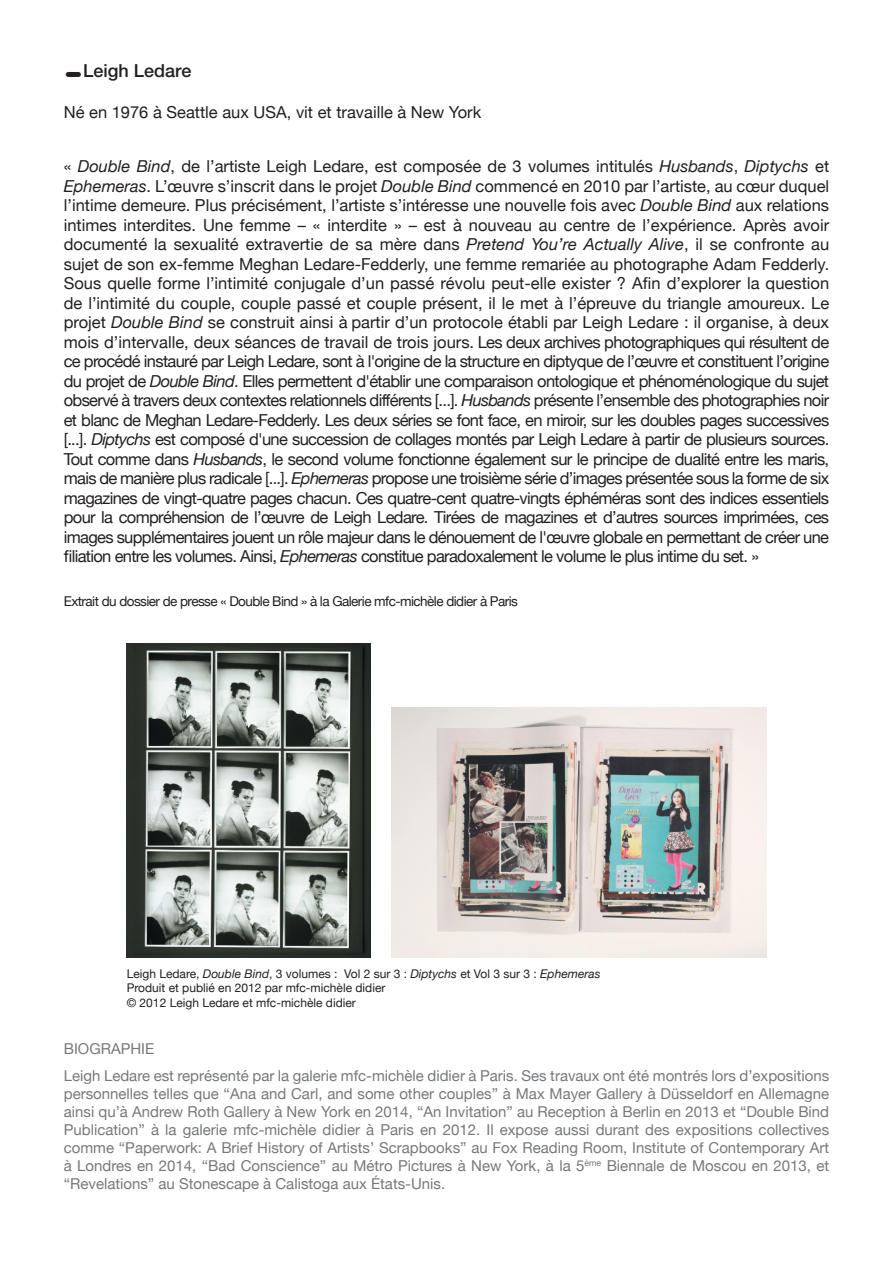
<style>
.page{position:relative;width:893px;height:1263px;background:#fff}
.page>*{position:absolute;margin:0;border:0;box-sizing:border-box;transform-origin:0 0}
.nom{font:18px "Elveticone";color:#231f20}
.texte{font:16.5px/19.5px "Helvetica Neue";letter-spacing:-.04em;color:#231f20;text-align:justify}
.nom-2{font:16.5px "Helvetica Neue";color:#231f20}
.bio{font:15px/18px "Helvetica Neue";color:#76787b;text-align:justify}
.texte-2{font:13.5px "Helvetica Neue";letter-spacing:-.04em;color:#231f20}
.lgende{font:12px "Helvetica Neue";color:#231f20}
.s1{font-style:italic}
</style>
<div class="page">
<img style="left:127px;top:643px;width:243px;height:314px">
<img style="left:391px;top:707px;width:375px;height:250px">
<p class="nom" style="left:64px;top:60px;width:129px">-Leigh Ledare</p>
<p class="nom-2" style="left:64px;top:103px;width:419px">Né en 1976 à Seattle aux USA, vit et travaille à New York</p>
<p class="texte" style="left:64px;top:156px;width:767px">« <span class="s1">Double Bind</span>, de l’artiste Leigh Ledare, est composée de 3 volumes intitulés <span class="s1">Husbands</span>, <span class="s1">Diptychs</span> et <span class="s1">Ephemeras</span>. L’œuvre s’inscrit dans le projet <span class="s1">Double Bind</span> commencé en 2010 par l’artiste, au cœur duquel l’intime demeure. Plus précisément, l’artiste s’intéresse une nouvelle fois avec <span class="s1">Double Bind</span> aux relations intimes interdites. Une femme – « interdite » – est à nouveau au centre de l’expérience. Après avoir documenté la sexualité extravertie de sa mère dans <span class="s1">Pretend You’re Actually Alive</span>, il se confronte au sujet de son ex-femme Meghan Ledare-Fedderly, une femme remariée au photographe Adam Fedderly.<br>Sous quelle forme l’intimité conjugale d’un passé révolu peut-elle exister ? Afin d’explorer la question de l’intimité du couple, couple passé et couple présent, il le met à l’épreuve du triangle amoureux. Le projet <span class="s1">Double Bind</span> se construit ainsi à partir d’un protocole établi par Leigh Ledare : il organise, à deux mois d’intervalle, deux séances de travail de trois jours. Les deux archives photographiques qui résultent de ce procédé instauré par Leigh Ledare, sont à l'origine de la structure en diptyque de l’œuvre et constituent l’origine du projet de <span class="s1">Double Bind</span>. Elles permettent d'établir une comparaison ontologique et phénoménologique du sujet observé à travers deux contextes relationnels différents [...]. <span class="s1">Husbands</span> présente l’ensemble des photographies noir et blanc de Meghan Ledare-Fedderly. Les deux séries se font face, en miroir, sur les doubles pages successives [...]. <span class="s1">Diptychs</span> est composé d'une succession de collages montés par Leigh Ledare à partir de plusieurs sources.<br>Tout comme dans <span class="s1">Husbands</span>, le second volume fonctionne également sur le principe de dualité entre les maris, mais de manière plus radicale [...]. <span class="s1">Ephemeras</span> propose une troisième série d’images présentée sous la forme de six magazines de vingt-quatre pages chacun. Ces quatre-cent quatre-vingts éphéméras sont des indices essentiels pour la compréhension de l’œuvre de Leigh Ledare. Tirées de magazines et d’autres sources imprimées, ces images supplémentaires jouent un rôle majeur dans le dénouement de l'œuvre globale en permettant de créer une filiation entre les volumes. Ainsi, <span class="s1">Ephemeras</span> constitue paradoxalement le volume le plus intime du set. »</p>
<p class="texte-2" style="left:64px;top:593px;width:456px">Extrait du dossier de presse « Double Bind » à la Galerie mfc-michèle didier à Paris</p>
<p class="lgende" style="left:127px;top:966px;width:475px">Leigh Ledare, <span class="s1">Double Bind</span>, 3 volumes : Vol 2 sur 3 : <span class="s1">Diptychs</span> et Vol 3 sur 3 : <span class="s1">Ephemeras</span></p>
<p class="lgende" style="left:127px;top:981px;width:260px">Produit et publié en 2012 par mfc-michèle didier</p>
<p class="lgende" style="left:127px;top:995px;width:231px">© 2012 Leigh Ledare et mfc-michèle didier</p>
<p class="bio" style="left:64px;top:1040px;width:92px">BIOGRAPHIE</p>
<p class="bio" style="left:64px;top:1066px;width:767px">Leigh Ledare est représenté par la galerie mfc-michèle didier à Paris. Ses travaux ont été montrés lors d’expositions personnelles telles que “Ana and Carl, and some other couples” à Max Mayer Gallery à Düsseldorf en Allemagne ainsi qu’à Andrew Roth Gallery à New York en 2014, “An Invitation” au Reception à Berlin en 2013 et “Double Bind Publication” à la galerie mfc-michèle didier à Paris en 2012. Il expose aussi durant des expositions collectives comme “Paperwork: A Brief History of Artists’ Scrapbooks” au Fox Reading Room, Institute of Contemporary Art à Londres en 2014, “Bad Conscience” au Métro Pictures à New York, à la 5<sup>ème</sup> Biennale de Moscou en 2013, et “Revelations” au Stonescape à Calistoga aux États-Unis.</p>
</div>
